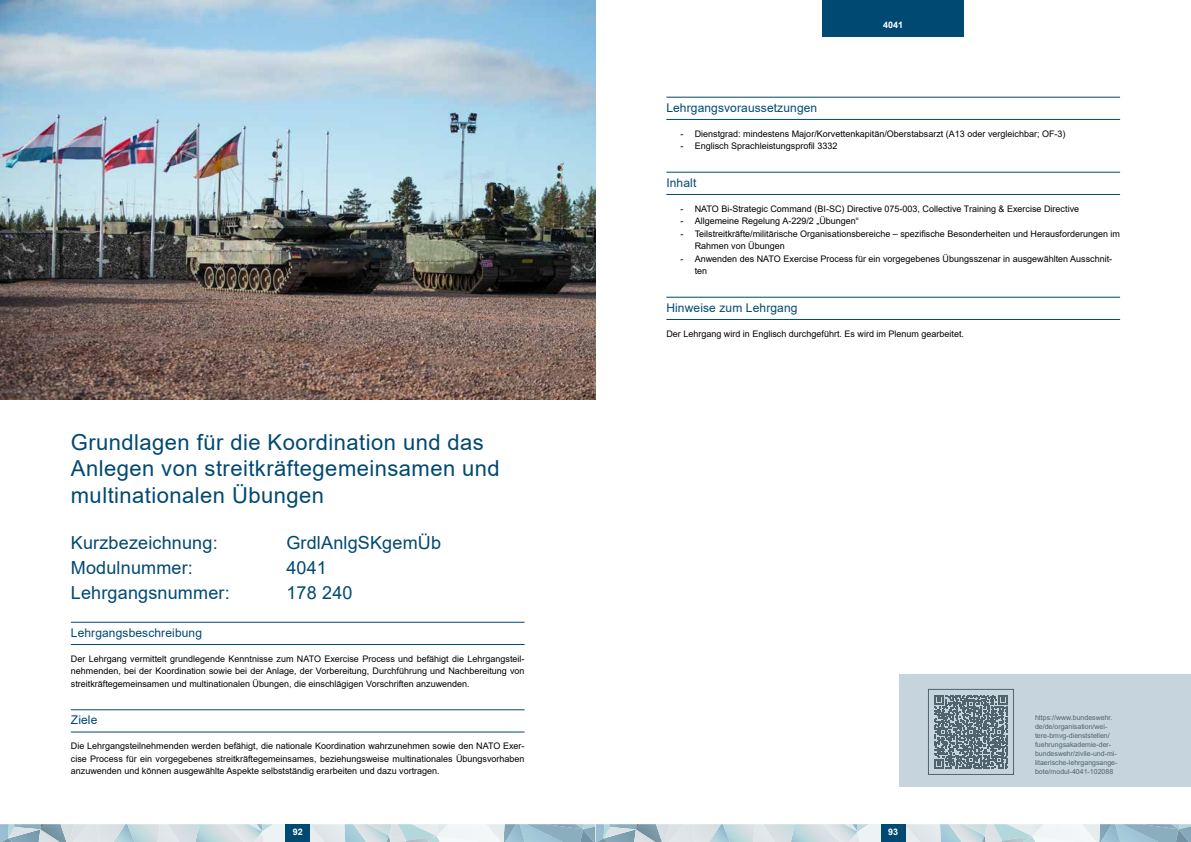
<style>
.page{position:relative;width:1191px;height:842px;background:#fff}
.page>*{position:absolute;margin:0;border:0;box-sizing:border-box;transform-origin:0 0}
.t1{font:22px/26.4px "Arial";letter-spacing:.02em;color:#004972}
.t2{font:18px "Arial";letter-spacing:.01em;color:#004972}
.t3{font:12px "Arial";letter-spacing:.01em;color:#004972}
.t4{font:9px/12.5px "Arial";color:#000;text-align:justify}
.t5{font:700 9px "Arial";color:#fff}
.t6{font:7px/9px "Arial";color:#51646d}
</style>
<div class="page">
<img style="left:0;top:0;width:595px;height:399px">
<div style="left:899px;top:674px;width:292px;height:113px;background:#c6d4dd"></div>
<svg style="left:595px;top:824px;width:596px;height:18px;background:#bdd0d9"></svg>
<svg style="left:0;top:824px;width:595px;height:18px;background:#c5d6dd"></svg>
<div style="left:286px;top:824px;width:24px;height:18px;background:#004972"></div>
<hr style="left:71px;top:622px;width:453px;height:1px;background:#004972">
<hr style="left:71px;top:644px;width:453px;height:1px;background:#004972">
<hr style="left:71px;top:709px;width:453px;height:1px;background:#004972">
<hr style="left:71px;top:731px;width:453px;height:1px;background:#004972">
<div style="left:822px;top:0;width:142px;height:37px;background:#004972"></div>
<hr style="left:666px;top:97px;width:454px;height:1px;background:#004972">
<hr style="left:666px;top:119px;width:454px;height:1px;background:#004972">
<hr style="left:666px;top:172px;width:454px;height:1px;background:#004972">
<hr style="left:666px;top:194px;width:454px;height:1px;background:#004972">
<hr style="left:666px;top:297px;width:454px;height:1px;background:#004972">
<hr style="left:666px;top:319px;width:454px;height:1px;background:#004972">
<svg style="left:934px;top:695px;width:74px;height:74px"></svg>
<div style="left:928px;top:689px;width:85px;height:85px;border:1px solid #51646d"></div>
<p class="t5" style="left:883px;top:19px;width:22px">4041</p>
<h1 class="t1" style="left:71px;top:429px;width:430px">Grundlagen für die Koordination und das<br>Anlegen von streitkräftegemeinsamen und multinationalen Übungen</h1>
<h2 class="t2" style="left:71px;top:531px;width:148px">Kurzbezeichnung:</h2>
<h2 class="t2" style="left:286px;top:531px;width:156px">GrdlAnlgSKgemÜb</h2>
<h2 class="t2" style="left:71px;top:556px;width:124px">Modulnummer:</h2>
<h2 class="t2" style="left:286px;top:556px;width:42px">4041</h2>
<h2 class="t2" style="left:71px;top:581px;width:160px">Lehrgangsnummer:</h2>
<h2 class="t2" style="left:286px;top:581px;width:68px">178 240</h2>
<h3 class="t3" style="left:71px;top:624px;width:133px">Lehrgangsbeschreibung</h3>
<p class="t4" style="left:71px;top:652px;width:455px">Der Lehrgang vermittelt grundlegende Kenntnisse zum NATO Exercise Process und befähigt die Lehrgangsteil&shy;nehmenden, bei der Koordination sowie bei der Anlage, der Vorbereitung, Durchführung und Nachbereitung von streitkräftegemeinsamen und multinationalen Übungen, die einschlägigen Vorschriften anzuwenden.</p>
<h3 class="t3" style="left:71px;top:712px;width:28px">Ziele</h3>
<p class="t4" style="left:71px;top:740px;width:455px">Die Lehrgangsteilnehmenden werden befähigt, die nationale Koordination wahrzunehmen sowie den NATO Exer&shy;cise Process für ein vorgegebenes streitkräftegemeinsames, beziehungsweise multinationales Übungsvorhaben anzuwenden und können ausgewählte Aspekte selbstständig erarbeiten und dazu vortragen.</p>
<h3 class="t3" style="left:666px;top:99px;width:152px">Lehrgangsvoraussetzungen</h3>
<p class="t4" style="left:680px;top:127px;width:386px">- Dienstgrad: mindestens Major/Korvettenkapitän/Oberstabsarzt (A13 oder vergleichbar; OF-3)</p>
<p class="t4" style="left:680px;top:140px;width:158px">- Englisch Sprachleistungsprofil 3332</p>
<h3 class="t3" style="left:666px;top:174px;width:31px">Inhalt</h3>
<p class="t4" style="left:680px;top:202px;width:400px">- NATO Bi-Strategic Command (BI-SC) Directive 075-003, Collective Training &amp; Exercise Directive</p>
<p class="t4" style="left:680px;top:215px;width:180px">- Allgemeine Regelung A-229/2 „Übungen“</p>
<p class="t4" style="left:694px;top:227px;width:427px;text-indent:-14px">- Teilstreitkräfte/militärische Organisationsbereiche – spezifische Besonderheiten und Herausforderungen im<br>Rahmen von Übungen</p>
<p class="t4" style="left:694px;top:252px;width:419px;text-indent:-14px">- Anwenden des NATO Exercise Process für ein vorgegebenes Übungsszenar in ausgewählten Ausschnit&shy;ten</p>
<h3 class="t3" style="left:666px;top:299px;width:133px">Hinweise zum Lehrgang</h3>
<p class="t4" style="left:666px;top:327px;width:299px">Der Lehrgang wird in Englisch durchgeführt. Es wird im Plenum gearbeitet.</p>
<p class="t6" style="left:1035px;top:713px;width:84px">https://www.bundeswehr. de/de/organisation/wei&shy;tere-bmvg-dienststellen/ fuehrungsakademie-der&shy;bundeswehr/zivile-und-mi&shy;litaerische-lehrgangsange&shy;bote/modul-4041-102088</p>
<p class="t5" style="left:293px;top:825px;width:12px">92</p>
<p class="t5" style="left:888px;top:825px;width:12px">93</p>
</div>
